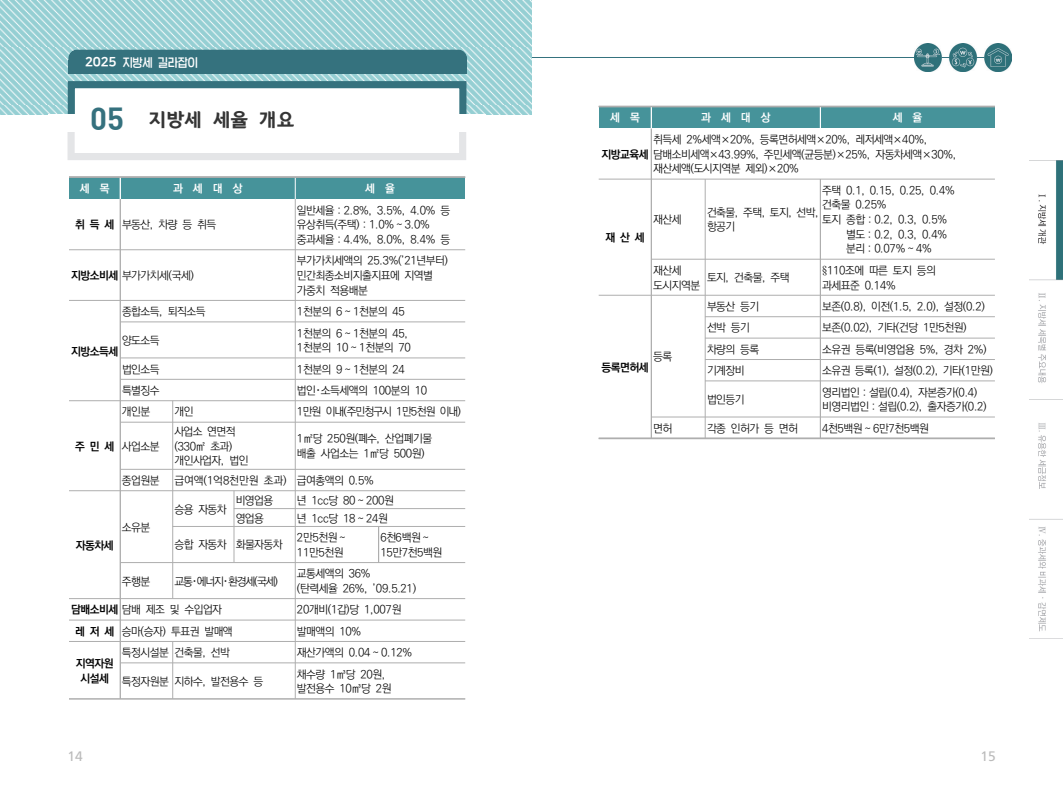
<style>
.page{position:relative;width:1063px;height:798px;background:#fff}
.page>*{position:absolute;margin:0;border:0;box-sizing:border-box;transform-origin:0 0}
.t1{font:21.25px "Yi Sun Shin Dotum B";color:#353535}
.t2{font:13.75px "Frutiger LT Std";color:#bbb}
.t3{font:11.88px "SD Nemony 2 c Basic Rg";letter-spacing:-.01em;color:#fff;scale:.93 1}
.t4{font:11.25px/14.6px "TT7 FCCDD19 t CID";letter-spacing:-.045em;color:#000}
.t5{font:11.25px "TT7 FCCDD19 t CID";letter-spacing:-.025em;color:#000}
.t6{font:11.25px/14.8px "TT8277 F28 Ft CID";letter-spacing:-.045em;color:#000;text-align:center}
.t7{font:11.25px "TT7 FCCDD19 t CID";letter-spacing:-.01em;color:#000}
.t8{font:11.25px "TT7 FCCDD19 t CID";letter-spacing:-.08em;color:#000}
.t9{font:11.25px "TT8277 F28 Ft CID";color:#fff}
.t10{font:11.25px "TT7 FCCDD19 t CID";letter-spacing:-.1em;color:#000}
.s1{font-family:"TTAE0 DF702 t CID";font-size:13px}
.s2{font-family:"Dinbol";font-size:31.25px;color:#35717e}
.s3{font-family:"TT8277 F28 Ft CID"}
.s4{font-family:"Haansoft Batang"}
</style>
<div class="page">
<hr style="left:531px;top:57px;width:465px;height:1px;background:#35727e">
<img style="left:915px;top:44px;width:96px;height:27px">
<img style="left:1030px;top:160px;width:33px;height:472px">
<div style="left:599px;top:106px;width:52px;height:22px;background:#46939a"></div>
<div style="left:651px;top:106px;width:169px;height:22px;background:#46939a"></div>
<div style="left:820px;top:106px;width:175px;height:22px;background:#46939a"></div>
<hr style="left:705px;top:179px;width:1px;height:259px;background:#aeaeae">
<hr style="left:599px;top:179px;width:396px;height:1px;background:#aeaeae">
<hr style="left:651px;top:259px;width:344px;height:1px;background:#aeaeae">
<hr style="left:599px;top:295px;width:396px;height:1px;background:#aeaeae">
<hr style="left:705px;top:316px;width:290px;height:1px;background:#aeaeae">
<hr style="left:705px;top:338px;width:290px;height:1px;background:#aeaeae">
<hr style="left:705px;top:359px;width:290px;height:1px;background:#aeaeae">
<hr style="left:705px;top:380px;width:290px;height:1px;background:#aeaeae">
<hr style="left:651px;top:416px;width:344px;height:1px;background:#aeaeae">
<svg style="left:820px;top:107px;width:1px;height:21px"></svg>
<hr style="left:820px;top:179px;width:1px;height:259px;background:#aeaeae">
<hr style="left:651px;top:128px;width:1px;height:310px;background:#aeaeae">
<svg style="left:651px;top:107px;width:1px;height:21px"></svg>
<hr style="left:599px;top:437px;width:396px;height:2px;background:#aeaeae">
<hr style="left:599px;top:106px;width:396px;height:1px;background:#aeaeae">
<div style="left:69px;top:177px;width:51px;height:22px;background:#46939a"></div>
<div style="left:120px;top:177px;width:175px;height:22px;background:#46939a"></div>
<div style="left:295px;top:177px;width:170px;height:22px;background:#46939a"></div>
<hr style="left:172px;top:400px;width:1px;height:198px;background:#aeaeae">
<hr style="left:172px;top:641px;width:1px;height:57px;background:#aeaeae">
<hr style="left:234px;top:490px;width:1px;height:72px;background:#aeaeae">
<svg style="left:295px;top:178px;width:1px;height:21px"></svg>
<hr style="left:295px;top:199px;width:1px;height:499px;background:#aeaeae">
<hr style="left:69px;top:249px;width:396px;height:1px;background:#aeaeae">
<hr style="left:69px;top:300px;width:396px;height:1px;background:#aeaeae">
<hr style="left:120px;top:321px;width:345px;height:1px;background:#aeaeae">
<hr style="left:120px;top:357px;width:345px;height:1px;background:#aeaeae">
<hr style="left:120px;top:379px;width:345px;height:1px;background:#aeaeae">
<hr style="left:69px;top:400px;width:396px;height:1px;background:#aeaeae">
<hr style="left:120px;top:422px;width:345px;height:1px;background:#aeaeae">
<hr style="left:120px;top:469px;width:345px;height:1px;background:#aeaeae">
<hr style="left:69px;top:490px;width:396px;height:1px;background:#aeaeae">
<hr style="left:234px;top:508px;width:231px;height:1px;background:#aeaeae">
<hr style="left:172px;top:526px;width:293px;height:1px;background:#aeaeae">
<hr style="left:120px;top:562px;width:345px;height:1px;background:#aeaeae">
<hr style="left:69px;top:598px;width:396px;height:1px;background:#aeaeae">
<hr style="left:69px;top:619px;width:396px;height:1px;background:#aeaeae">
<hr style="left:69px;top:641px;width:396px;height:1px;background:#aeaeae">
<hr style="left:120px;top:662px;width:345px;height:1px;background:#aeaeae">
<hr style="left:378px;top:526px;width:1px;height:36px;background:#aeaeae">
<hr style="left:120px;top:199px;width:1px;height:499px;background:#aeaeae">
<svg style="left:120px;top:178px;width:1px;height:21px"></svg>
<hr style="left:69px;top:698px;width:396px;height:1px;background:#aeaeae">
<hr style="left:69px;top:176px;width:396px;height:2px;background:#aeaeae">
<svg style="left:0;top:0;width:531px;height:114px;background:#a7d7da"></svg>
<svg style="left:68px;top:49px;width:399px;height:11px;background:#3d7984"></svg>
<div style="left:68px;top:60px;width:399px;height:14px;background:#35727e"></div>
<div style="left:68px;top:82px;width:398px;height:43px;background:#fff"></div>
<div style="left:68px;top:81px;width:398px;height:45px;border:7px solid #35727e"></div>
<div style="left:68px;top:114px;width:398px;height:46px;border:7px solid #e4e5e7"></div>
<div style="left:48px;top:114px;width:437px;height:18px;background:#fff"></div>
<p class="t3" style="left:85px;top:53px;width:123px"><span class="s1">2025</span> 지방세 길라잡이</p>
<p class="t1" style="left:90px;top:109px;width:206px"><span class="s2">05</span> 지방세 세율 개요</p>
<p class="t9" style="left:80px;top:183px;width:31px">세 목</p>
<p class="t9" style="left:173px;top:183px;width:71px">과 세 대 상</p>
<p class="t9" style="left:365px;top:183px;width:31px">세 율</p>
<p class="t4" style="left:75px;top:218px;width:142px"><span class="s3">취 득 세</span> 부동산, 차량 등 취득</p>
<p class="t4" style="left:297px;top:203px;width:155px">일반세율：2.8%, 3.5%, 4.0% 등 유상취득(주택)：1.0% ~ 3.0% 중과세율：4.4%, 8.0%, 8.4% 등</p>
<p class="t4" style="left:71px;top:268px;width:124px"><span class="s3">지방소비세</span> 부가가치세(국세)</p>
<p class="t4" style="left:297px;top:254px;width:153px">부가가치세액의 25.3%(’21년부터) 민간최종소비지출지표에 지역별 가중치 적용배분</p>
<p class="t4" style="left:122px;top:304px;width:85px">종합소득, 퇴직소득</p>
<p class="t4" style="left:297px;top:304px;width:109px">1천분의 6 ~ 1천분의 45</p>
<p class="t4" style="left:122px;top:333px;width:39px">양도소득</p>
<p class="t4" style="left:297px;top:326px;width:115px">1천분의 6 ~ 1천분의 45,<br>1천분의 10 ~ 1천분의 70</p>
<p class="t4" style="left:122px;top:362px;width:39px">법인소득</p>
<p class="t4" style="left:297px;top:362px;width:109px">1천분의 9 ~ 1천분의 24</p>
<p class="t4" style="left:122px;top:383px;width:39px">특별징수</p>
<p class="t4" style="left:297px;top:383px;width:132px">법인<span class="s4">･</span>소득세액의 100분의 10</p>
<p class="t6" style="left:71px;top:344px;width:49px">지방소득세</p>
<p class="t6" style="left:75px;top:439px;width:40px">주 민 세</p>
<p class="t6" style="left:76px;top:538px;width:39px">자동차세</p>
<p class="t4" style="left:122px;top:405px;width:30px">개인분</p>
<p class="t4" style="left:174px;top:405px;width:21px">개인</p>
<p class="t8" style="left:297px;top:406px;width:166px">1만원 이내(주민청구시 1만5천원 이내)</p>
<p class="t4" style="left:122px;top:439px;width:39px">사업소분</p>
<p class="t4" style="left:174px;top:424px;width:76px">사업소 연면적 (330㎡ 초과) 개인사업자, 법인</p>
<p class="t4" style="left:297px;top:432px;width:137px">1㎡당 250원(폐수, 산업폐기물 배출 사업소는 1㎡당 500원)</p>
<p class="t4" style="left:122px;top:473px;width:39px">종업원분</p>
<p class="t7" style="left:174px;top:474px;width:201px">급여액(1억8천만원 초과) 급여총액의 0.5%</p>
<p class="t4" style="left:122px;top:520px;width:30px">소유분</p>
<p class="t4" style="left:236px;top:493px;width:39px">비영업용</p>
<p class="t5" style="left:297px;top:494px;width:99px">년 1cc당 80 ~ 200원</p>
<p class="t4" style="left:236px;top:511px;width:30px">영업용</p>
<p class="t5" style="left:297px;top:512px;width:93px">년 1cc당 18 ~ 24원</p>
<p class="t4" style="left:174px;top:538px;width:110px">승합 자동차 화물자동차</p>
<p class="t4" style="left:297px;top:530px;width:50px">2만5천원 ~<br>11만5천원</p>
<p class="t4" style="left:380px;top:530px;width:63px">6천6백원 ~<br>15만7천5백원</p>
<p class="t4" style="left:174px;top:502px;width:54px">승용 자동차</p>
<p class="t4" style="left:122px;top:574px;width:30px">주행분</p>
<p class="t10" style="left:174px;top:575px;width:105px">교통<span class="s4">･</span>에너지<span class="s4">･</span>환경세(국세)</p>
<p class="t4" style="left:297px;top:566px;width:121px">교통세액의 36%<br>(탄력세율 26%, ’09.5.21)</p>
<p class="t4" style="left:71px;top:602px;width:152px"><span class="s3">담배소비세</span> 담배 제조 및 수입업자</p>
<p class="t5" style="left:297px;top:604px;width:106px">20개비(1갑)당 1,007원</p>
<p class="t4" style="left:75px;top:624px;width:159px"><span class="s3">레 저 세</span> 승마(승자) 투표권 발매액</p>
<p class="t4" style="left:297px;top:624px;width:66px">발매액의 10%</p>
<p class="t6" style="left:76px;top:656px;width:39px">지역자원 시설세</p>
<p class="t4" style="left:122px;top:645px;width:110px">특정시설분 건축물, 선박</p>
<p class="t4" style="left:297px;top:645px;width:117px">재산가액의 0.04 ~ 0.12%</p>
<p class="t4" style="left:122px;top:674px;width:143px">특정자원분 지하수, 발전용수 등</p>
<p class="t4" style="left:297px;top:667px;width:96px">채수량 1㎥당 20원, 발전용수 10㎥당 2원</p>
<p class="t2" style="left:67px;top:747px;width:17px">14</p>
<p class="t9" style="left:610px;top:112px;width:31px">세 목</p>
<p class="t9" style="left:701px;top:112px;width:71px">과 세 대 상</p>
<p class="t9" style="left:893px;top:112px;width:31px">세 율</p>
<p class="t4" style="left:602px;top:147px;width:356px"><span class="s3">지방교육세</span> 담배소비세액×43.99%, 주민세액(균등분)×25%, 자동차세액×30%,</p>
<p class="t4" style="left:653px;top:133px;width:275px">취득세 2%세액×20%, 등록면허세액×20%, 레저세액×40%,</p>
<p class="t4" style="left:653px;top:162px;width:147px">재산세액(도시지역분 제외)×20%</p>
<p class="t6" style="left:606px;top:230px;width:41px">재 산 세</p>
<p class="t4" style="left:822px;top:183px;width:134px">주택 0.1, 0.15, 0.25, 0.4%</p>
<p class="t4" style="left:822px;top:198px;width:66px">건축물 0.25%</p>
<p class="t4" style="left:822px;top:213px;width:127px">토지 종합：0.2, 0.3, 0.5%</p>
<p class="t4" style="left:846px;top:227px;width:103px">별도：0.2, 0.3, 0.4%</p>
<p class="t4" style="left:846px;top:242px;width:87px">분리：0.07% ~ 4%</p>
<p class="t4" style="left:653px;top:213px;width:30px">재산세</p>
<p class="t4" style="left:707px;top:205px;width:113px">건축물, 주택, 토지, 선박, 항공기</p>
<p class="t4" style="left:653px;top:263px;width:49px">재산세 도시지역분</p>
<p class="t4" style="left:707px;top:271px;width:84px">토지, 건축물, 주택</p>
<p class="t4" style="left:822px;top:263px;width:115px">§110조에 따른 토지 등의 과세표준 0.14%</p>
<p class="t4" style="left:653px;top:349px;width:21px">등록</p>
<p class="t6" style="left:602px;top:360px;width:49px">등록면허세</p>
<p class="t4" style="left:707px;top:299px;width:54px">부동산 등기</p>
<p class="t4" style="left:822px;top:299px;width:164px">보존(0.8), 이전(1.5, 2.0), 설정(0.2)</p>
<p class="t4" style="left:707px;top:321px;width:44px">선박 등기</p>
<p class="t4" style="left:822px;top:321px;width:146px">보존(0.02), 기타(건당 1만5천원)</p>
<p class="t4" style="left:707px;top:342px;width:54px">차량의 등록</p>
<p class="t4" style="left:822px;top:342px;width:166px">소유권 등록(비영업용 5%, 경차 2%)</p>
<p class="t4" style="left:707px;top:364px;width:39px">기계장비</p>
<p class="t4" style="left:822px;top:364px;width:172px">소유권 등록(1), 설정(0.2), 기타(1만원)</p>
<p class="t4" style="left:707px;top:392px;width:39px">법인등기</p>
<p class="t4" style="left:822px;top:385px;width:166px">영리법인：설립(0.4), 자본증가(0.4) 비영리법인：설립(0.2), 출자증가(0.2)</p>
<p class="t4" style="left:653px;top:421px;width:21px">면허</p>
<p class="t4" style="left:707px;top:421px;width:92px">각종 인허가 등 면허</p>
<p class="t4" style="left:822px;top:421px;width:108px">4천5백원 ~ 6만7천5백원</p>
<p class="t2" style="left:980px;top:747px;width:17px">15</p>
</div>
